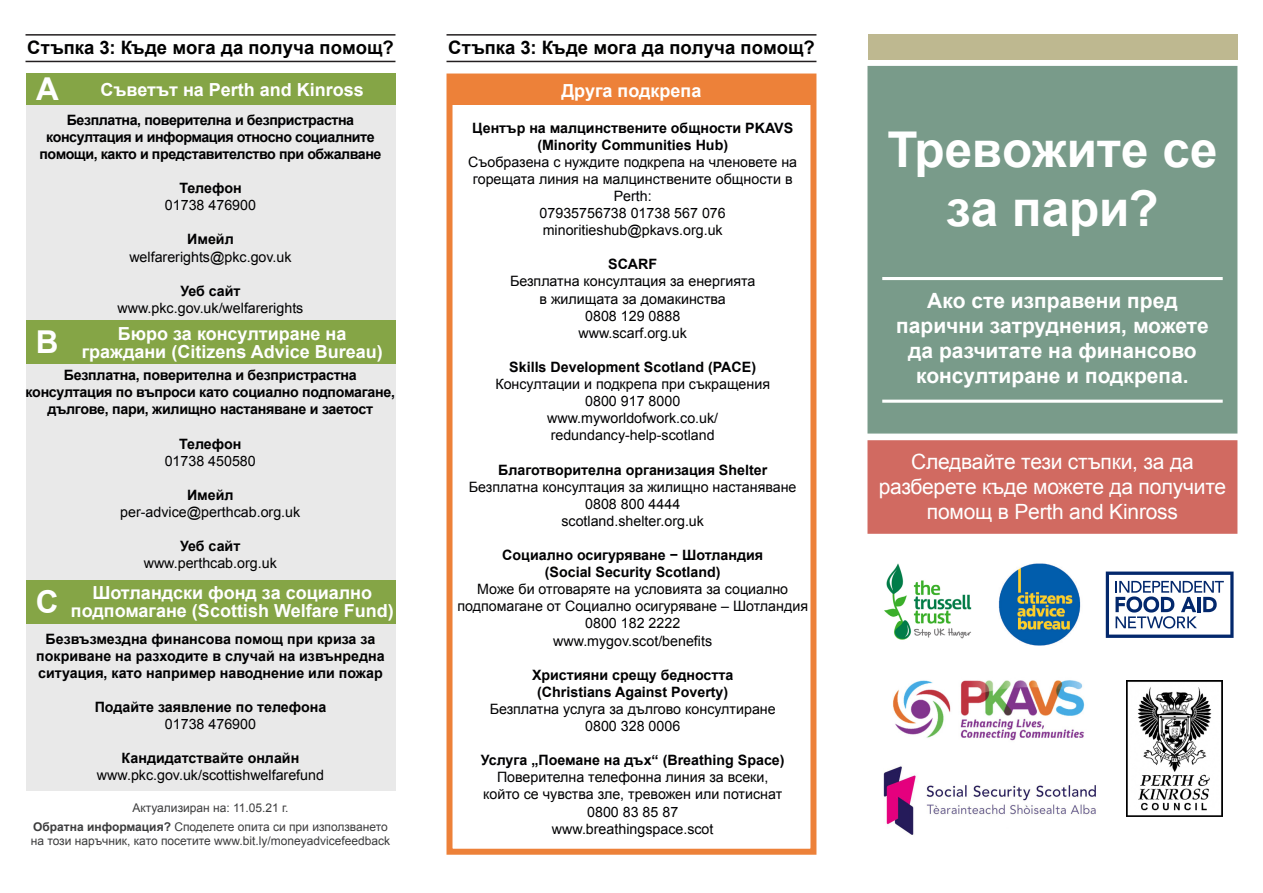
<style>
.page{position:relative;width:1263px;height:893px;background:#fff}
.page>*{position:absolute;margin:0;border:0;box-sizing:border-box;transform-origin:0 0}
.Texto_independiente{font:700 49.35px/59.2px "Arial";color:#fff;text-align:center}
.Nombre_de_empleado{font:700 31.5px "Arial";color:#fff}
.Texto_independiente-2{font:700 21px/25.2px "Arial";color:#fff;text-align:center}
.Texto_independiente-3{font:21px/25.2px "Arial";letter-spacing:-.01em;color:#fff;text-align:center}
.Texto_independiente-4{font:700 18.45px "Arial";letter-spacing:.005em;color:#000001}
.Nombre_de_empleado-2{font:700 18px "Arial";color:#fff}
.Nombre_de_empleado-3{font:15px "Acumin Variable Concept";letter-spacing:.02em;color:#fff}
.Texto_independiente-5{font:14.25px/17.1px "Arial";color:#000002;text-align:center}
.Texto_independiente-6{font:700 14.25px/17.1px "Arial";letter-spacing:-.02em;color:#000001;text-align:center}
.Texto_independiente-7{font:700 14.25px/17.1px "Arial";color:#000002;text-align:center}
.Texto_independiente-8{font:14.25px "Arial";color:#000001}
.Texto_independiente-9{font:700 14.25px/17.1px "Arial";color:#000001;text-align:center}
.Subtítulo{font:12px/14.4px "Arial";color:#3c3c3d}
.s1{font-weight:700}
</style>
<div class="page">
<div style="left:26px;top:89px;width:369px;height:702px;background:#e9e9e9"></div>
<div style="left:867px;top:440px;width:370px;height:94px;background:#d16a61;border:2px solid #d16a61"></div>
<div style="left:446px;top:74px;width:370px;height:781px;border:6px solid #ed8139"></div>
<div style="left:867px;top:66px;width:370px;height:368px;background:#799b8a;border:2px solid #799b8a"></div>
<hr style="left:882px;top:400px;width:341px;height:3px;background:#fff">
<hr style="left:882px;top:277px;width:341px;height:3px;background:#fff">
<div style="left:867px;top:34px;width:370px;height:26px;background:#beb890"></div>
<div style="left:26px;top:580px;width:369px;height:43px;background:#85a546"></div>
<div style="left:450px;top:75px;width:363px;height:30px;background:#ed8139"></div>
<hr style="left:446px;top:34px;width:370px;height:2px;background:#231f20">
<hr style="left:446px;top:61px;width:370px;height:1px;background:#231f20">
<div style="left:26px;top:74px;width:369px;height:31px;background:#85a546"></div>
<hr style="left:26px;top:34px;width:369px;height:2px;background:#231f20">
<hr style="left:26px;top:61px;width:369px;height:1px;background:#231f20">
<div style="left:26px;top:320px;width:369px;height:44px;background:#85a546"></div>
<img style="left:1127px;top:680px;width:95px;height:137px">
<svg style="left:1106px;top:571px;width:127px;height:67px"></svg>
<img style="left:883px;top:766px;width:213px;height:69px">
<img style="left:884px;top:563px;width:88px;height:77px">
<img style="left:998px;top:563px;width:83px;height:83px">
<img style="left:893px;top:680px;width:192px;height:61px">
<p class="Texto_independiente-4" style="left:27px;top:36px;width:368px">Стъпка 3: Къде мога да получа помощ?</p>
<p class="Nombre_de_empleado" style="left:36px;top:68px;width:24px">A</p>
<p class="Nombre_de_empleado-2" style="left:101px;top:78px;width:265px">Съветът на Perth and Kinross</p>
<p class="Texto_independiente-6" style="left:39px;top:112px;width:344px">Безплатна, поверителна и безпристрастна консултация и информация относно социалните помощи, както и представителство при обжалване</p>
<p class="Texto_independiente-6" style="left:179px;top:180px;width:64px">Телефон</p>
<p class="Texto_independiente-8" style="left:165px;top:196px;width:93px">01738 476900</p>
<p class="Texto_independiente-6" style="left:187px;top:231px;width:48px">Имейл</p>
<p class="Texto_independiente-8" style="left:129px;top:247px;width:164px">welfarerights@pkc.gov.uk</p>
<p class="Texto_independiente-6" style="left:180px;top:283px;width:62px">Уеб сайт</p>
<p class="Texto_independiente-8" style="left:118px;top:298px;width:187px">www.pkc.gov.uk/welfarerights</p>
<p class="Nombre_de_empleado" style="left:36px;top:321px;width:24px">B</p>
<p class="Nombre_de_empleado-2" style="left:118px;top:322px;width:230px">Бюро за консултиране на</p>
<p class="Nombre_de_empleado-2" style="left:82px;top:340px;width:303px">граждани (Citizens Advice Bureau)</p>
<p class="Texto_independiente-6" style="left:26px;top:367px;width:371px">Безплатна, поверителна и безпристрастна консултация по въпроси като социално подпомагане, дългове, пари, жилищно настаняване и заетост</p>
<p class="Texto_independiente-6" style="left:179px;top:435px;width:64px">Телефон</p>
<p class="Texto_independiente-8" style="left:165px;top:451px;width:93px">01738 450580</p>
<p class="Texto_independiente-6" style="left:187px;top:487px;width:48px">Имейл</p>
<p class="Texto_independiente-8" style="left:120px;top:503px;width:181px">per-advice@perthcab.org.uk</p>
<p class="Texto_independiente-6" style="left:180px;top:538px;width:62px">Уеб сайт</p>
<p class="Texto_independiente-8" style="left:144px;top:554px;width:135px">www.perthcab.org.uk</p>
<p class="Nombre_de_empleado" style="left:36px;top:581px;width:24px">C</p>
<p class="Nombre_de_empleado-2" style="left:92px;top:581px;width:281px">Шотландски фонд за социално</p>
<p class="Nombre_de_empleado-2" style="left:71px;top:599px;width:324px">подпомагане (Scottish Welfare Fund)</p>
<p class="Texto_independiente-9" style="left:36px;top:631px;width:350px">Безвъзмездна финансова помощ при криза за покриване на разходите в случай на извънредна ситуация, като например наводнение или пожар</p>
<p class="Texto_independiente-9" style="left:95px;top:699px;width:233px">Подайте заявление по телефона</p>
<p class="Texto_independiente-8" style="left:165px;top:715px;width:93px">01738 476900</p>
<p class="Texto_independiente-9" style="left:122px;top:750px;width:179px">Кандидатствайте онлайн</p>
<p class="Texto_independiente-8" style="left:97px;top:766px;width:229px">www.pkc.gov.uk/scottishwelfarefund</p>
<p class="Subtítulo" style="left:132px;top:800px;width:158px">Актуализиран на: 11.05.21 г.</p>
<p class="Subtítulo" style="left:31px;top:819px;width:361px"><span class="s1">Обратна информация?</span> Споделете опита си при използването на този наръчник, като посетите www.bit.ly/moneyadvicefeedback</p>
<p class="Texto_independiente-4" style="left:448px;top:36px;width:368px">Стъпка 3: Къде мога да получа помощ?</p>
<p class="Nombre_de_empleado-3" style="left:584px;top:75px;width:96px">Other Support</p>
<p class="Nombre_de_empleado-2" style="left:561px;top:79px;width:142px">Друга подкрепа</p>
<p class="Texto_independiente-7" style="left:472px;top:119px;width:323px">Център на малцинствените общности PKAVS (Minority Communities Hub)</p>
<p class="Texto_independiente-5" style="left:468px;top:153px;width:330px">Съобразена с нуждите подкрепа на членовете на горещата линия на малцинствените общности в<br>Perth:</p>
<p class="Texto_independiente-5" style="left:540px;top:205px;width:188px">07935756738 01738 567 076</p>
<p class="Texto_independiente-5" style="left:543px;top:222px;width:181px">minoritieshub@pkavs.org.uk</p>
<p class="Texto_independiente-7" style="left:608px;top:256px;width:51px">SCARF</p>
<p class="Texto_independiente-5" style="left:510px;top:273px;width:247px">Безплатна консултация за енергията</p>
<p class="Texto_independiente-5" style="left:539px;top:290px;width:188px">в жилищата за домакинства</p>
<p class="Texto_independiente-5" style="left:585px;top:307px;width:97px">0808 129 0888</p>
<p class="Texto_independiente-5" style="left:578px;top:324px;width:110px">www.scarf.org.uk</p>
<p class="Texto_independiente-7" style="left:509px;top:359px;width:248px">Skills Development Scotland (PACE)</p>
<p class="Texto_independiente-5" style="left:495px;top:376px;width:276px">Консултации и подкрепа при съкращения</p>
<p class="Texto_independiente-5" style="left:585px;top:393px;width:97px">0800 917 8000</p>
<p class="Texto_independiente-5" style="left:547px;top:410px;width:173px">www.myworldofwork.co.uk/</p>
<p class="Texto_independiente-5" style="left:551px;top:427px;width:165px">redundancy-help-scotland</p>
<p class="Texto_independiente-7" style="left:498px;top:461px;width:271px">Благотворителна организация Shelter</p>
<p class="Texto_independiente-5" style="left:469px;top:478px;width:329px">Безплатна консултация за жилищно настаняване</p>
<p class="Texto_independiente-5" style="left:585px;top:495px;width:97px">0808 800 4444</p>
<p class="Texto_independiente-5" style="left:561px;top:512px;width:144px">scotland.shelter.org.uk</p>
<p class="Texto_independiente-7" style="left:502px;top:547px;width:262px">Социално осигуряване − Шотландия (Social Security Scotland)</p>
<p class="Texto_independiente-5" style="left:457px;top:581px;width:352px">Може би отговаряте на условията за социално подпомагане от Социално осигуряване – Шотландия</p>
<p class="Texto_independiente-5" style="left:585px;top:615px;width:97px">0800 182 2222</p>
<p class="Texto_independiente-5" style="left:553px;top:632px;width:160px">www.mygov.scot/benefits</p>
<p class="Texto_independiente-7" style="left:532px;top:667px;width:203px">Християни срещу бедността (Christians Against Poverty)</p>
<p class="Texto_independiente-5" style="left:490px;top:700px;width:288px">Безплатна услуга за дългово консултиране</p>
<p class="Texto_independiente-5" style="left:585px;top:718px;width:97px">0800 328 0006</p>
<p class="Texto_independiente-7" style="left:481px;top:752px;width:305px">Услуга „Поемане на дъх“ (Breathing Space)</p>
<p class="Texto_independiente-5" style="left:483px;top:769px;width:300px">Поверителна телефонна линия за всеки, който се чувства зле, тревожен или потиснат</p>
<p class="Texto_independiente-5" style="left:587px;top:803px;width:93px">0800 83 85 87</p>
<p class="Texto_independiente-5" style="left:552px;top:820px;width:163px">www.breathingspace.scot</p>
<p class="Texto_independiente" style="left:887px;top:122px;width:332px">Тревожите се за пари?</p>
<p class="Texto_independiente-2" style="left:896px;top:288px;width:314px">Ако сте изправени пред парични затруднения, можете да разчитате на финансово консултиране и подкрепа.</p>
<p class="Texto_independiente-3" style="left:879px;top:449px;width:349px">Следвайте тези стъпки, за да разберете къде можете да получите помощ в Perth and Kinross</p>
</div>
